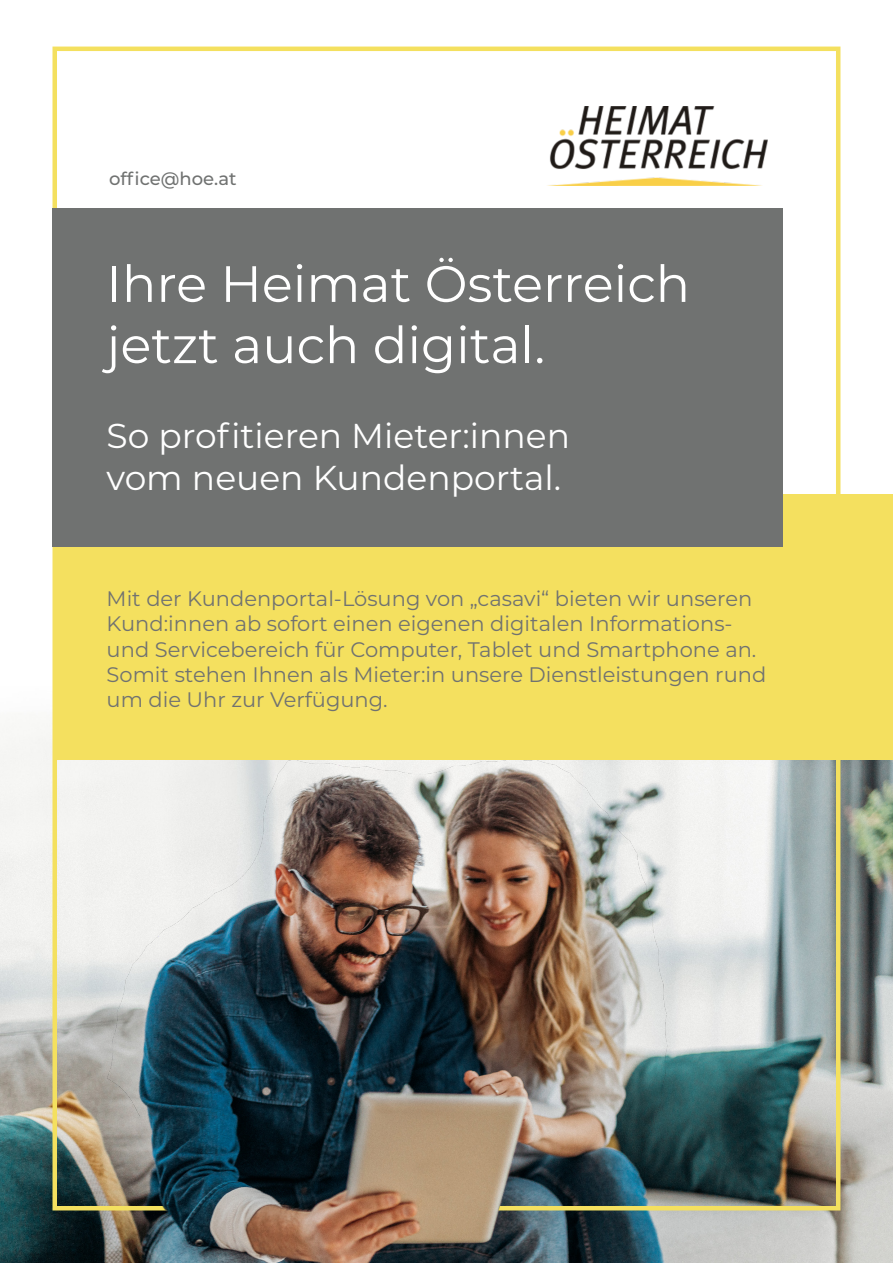
<style>
.page{position:relative;width:893px;height:1263px;background:#fff}
.page>*{position:absolute;margin:0;border:0;box-sizing:border-box;transform-origin:0 0}
.t1{font:51px/61.2px "Montserrat";color:#fff}
.t2{font:34.5px/41.4px "Montserrat";color:#fff}
.t3{font:21px/25.2px "Montserrat";color:#707271}
.t4{font:500 18px "Montserrat";color:#707271}
</style>
<div class="page">
<img style="left:0;top:725px;width:893px;height:538px">
<img style="left:50px;top:46px;width:793px;height:1167px">
<div style="left:54px;top:495px;width:839px;height:265px;background:#f4e05f"></div>
<div style="left:52px;top:209px;width:731px;height:338px;background:#707271"></div>
<p class="t4" style="left:109px;top:166px;width:129px">office@hoe.at</p>
<h1 class="t1" style="left:106px;top:251px;width:585px">Ihre Heimat Österreich jetzt auch digital.</h1>
<h2 class="t2" style="left:106px;top:414px;width:465px">So profitieren Mieter:innen vom neuen Kundenportal.</h2>
<p class="t3" style="left:107px;top:585px;width:661px">Mit der Kundenportal-Lösung von „casavi“ bieten wir unseren Kund:innen ab sofort einen eigenen digitalen Informations&shy;und Servicebereich für Computer, Tablet und Smartphone an.<br>Somit stehen Ihnen als Mieter:in unsere Dienstleistungen rund um die Uhr zur Verfügung.</p>
</div>
